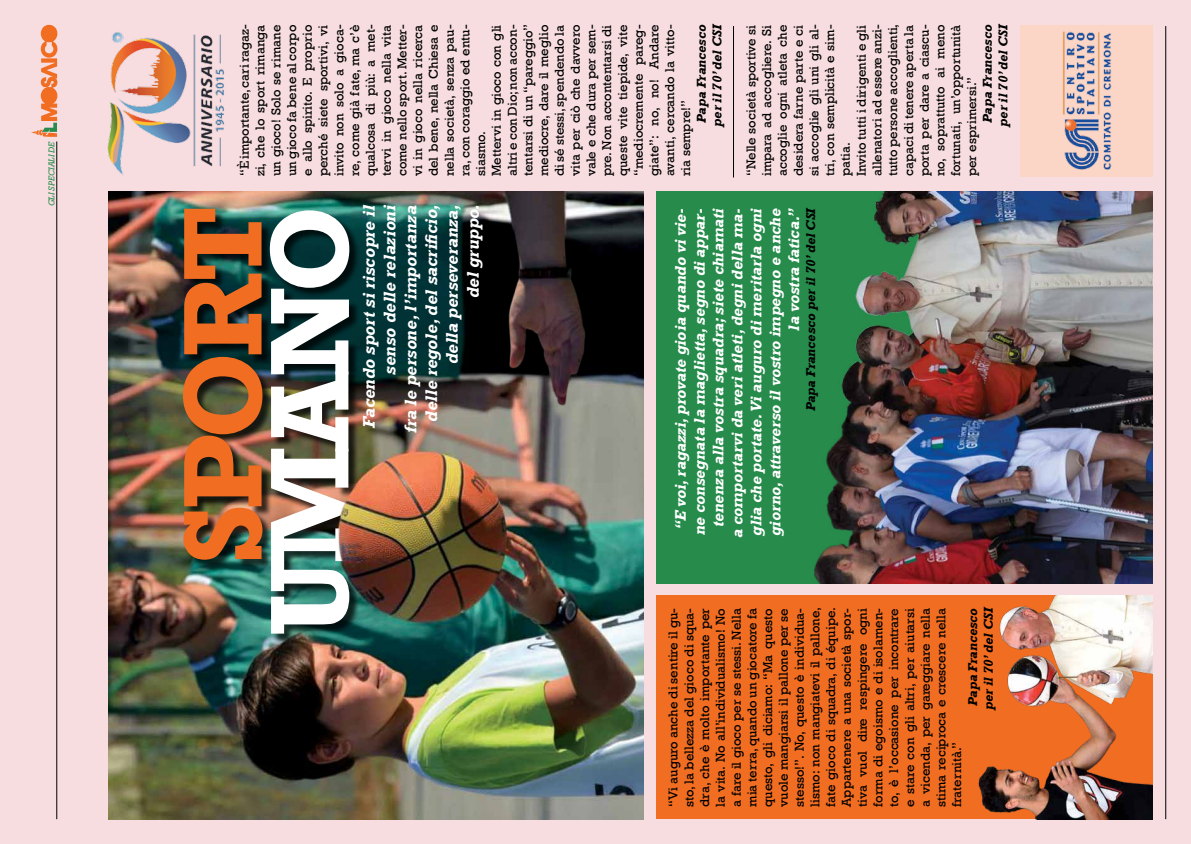
<style>
.page{position:relative;width:1191px;height:844px;background:#fff}
.page>*{position:absolute;margin:0;border:0;box-sizing:border-box;transform-origin:0 0}
.t1{font:700 113.84px "Rockwell";color:#f16d21}
.t2{font:700 113.84px "Rockwell";letter-spacing:-.05em;color:#fff}
.t3{font:italic 700 17.32px/20.7px "Rockwell";color:#fff;text-align:right}
.t4{font:italic 700 15.75px/18.9px "Rockwell";color:#fff;text-align:right}
.t5{font:13.12px/15.8px "Rockwell";color:#000}
.t6{font:italic 700 13.12px/15.8px "Rockwell";color:#000}
.t7{font:italic 8.75px "Rockwell";color:#268b4b}
</style>
<div class="page">
<div style="left:0;top:0;width:1191px;height:843px;background:#f7dde0"></div>
<hr style="left:1165px;top:26px;width:1px;height:793px;background:#000">
<hr style="left:56px;top:141px;width:1px;height:678px;background:#000">
<svg style="left:31px;top:25px;width:26px;height:112px"></svg>
<img style="left:109px;top:191px;width:535px;height:628px">
<div style="left:184px;top:210px;width:89px;height:360px;background:#000;opacity:.75"></div>
<div style="left:271px;top:212px;width:89px;height:432px;background:#000;opacity:.75"></div>
<hr style="left:733px;top:26px;width:1px;height:151px;background:#000">
<img style="left:107px;top:32px;width:117px;height:143px">
<div style="left:656px;top:595px;width:496px;height:224px;background:#f16d21"></div>
<div style="left:1020px;top:25px;width:132px;height:151px;background:#fbd6c6"></div>
<img style="left:1063px;top:31px;width:48px;height:139px">
<img style="left:978px;top:595px;width:174px;height:224px">
<div style="left:656px;top:191px;width:496px;height:392px;background:#268b4b"></div>
<img style="left:814px;top:191px;width:338px;height:392px">
<p class="t7" style="left:46px;top:206px;width:67px;rotate:-90deg">glispecialide</p>
<p class="t5" style="left:743px;top:176px;width:154px;rotate:-90deg">“Nelle società sportive si impara ad accogliere. Si accoglie ogni atleta che desidera farne parte e ci si accoglie gli uni gli al&shy;tri, con semplicità e sim&shy;patia.<br>Invito tutti i dirigenti e gli allenatori ad essere anzi&shy;tutto persone accoglienti, capaci di tenere aperta la porta per dare a ciascu&shy;no, soprattutto ai meno fortunati, un’opportunità per esprimersi.”</p>
<p class="t6" style="left:979px;top:126px;width:104px;rotate:-90deg">Papa Francesco per il 70’ del CSI</p>
<p class="t4" style="left:671px;top:538px;width:331px;rotate:-90deg">“E voi, ragazzi, provate gioia quando vi vie&shy;ne consegnata la maglietta, segno di appar&shy;tenenza alla vostra squadra; siete chiamati a comportarvi da veri atleti, degni della ma&shy;glia che portate. Vi auguro di meritarla ogni giorno, attraverso il vostro impegno e anche la vostra fatica.”</p>
<p class="t6" style="left:803px;top:411px;width:206px;rotate:-90deg">Papa Francesco per il 70’ del CSI</p>
<p class="t5" style="left:237px;top:176px;width:154px;rotate:-90deg">“è importante, cari ragaz&shy;zi, che lo sport rimanga un gioco! Solo se rimane un gioco fa bene al corpo e allo spirito. E proprio perché siete sportivi, vi invito non solo a gioca&shy;re, come già fate, ma c’è qualcosa di più: a met&shy;tervi in gioco nella vita come nello sport. Metter&shy;vi in gioco nella ricerca del bene, nella Chiesa e nella società, senza pau&shy;ra, con coraggio ed entu&shy;siasmo.<br>Mettervi in gioco con gli altri e con Dio; non accon&shy;tentarsi di un “pareggio” mediocre, dare il meglio di sé stessi, spendendo la vita per ciò che davvero vale e che dura per sem&shy;pre. Non accontentarsi di queste vite tiepide, vite “mediocremente pareg&shy;giate”: no, no! Andare avanti, cercando la vitto&shy;ria sempre!”</p>
<p class="t6" style="left:694px;top:126px;width:104px;rotate:-90deg">Papa Francesco per il 70’ del CSI</p>
<h1 class="t1" style="left:154px;top:564px;width:360px;rotate:-90deg">SPORT</h1>
<h1 class="t2" style="left:241px;top:635px;width:432px;rotate:-90deg">UMANO</h1>
<h2 class="t3" style="left:359px;top:432px;width:230px;rotate:-90deg">Facendo sport si riscopre il senso delle relazioni<br>fra le persone, l’importanza delle regole, del sacrificio, della perseveranza,<br>del gruppo.</h2>
<p class="t5" style="left:665px;top:806px;width:201px;text-align:justify;rotate:-90deg">“Vi auguro anche di sentire il gu&shy;sto, la bellezza del gioco di squa&shy;dra, che è molto importante per la vita. No all’individualismo! No a fare il gioco per se stessi. Nella mia terra, quando un giocatore fa questo, gli diciamo: “Ma questo vuole mangiarsi il pallone per se stesso!”. No, questo è individua&shy;lismo: non mangiatevi il pallone, fate gioco di squadra, di équipe.<br>Appartenere a una società spor&shy;tiva vuol dire respingere ogni forma di egoismo e di isolamen&shy;to, è l’occasione per incontrare e stare con gli altri, per aiutarsi a vicenda, per gareggiare nella stima reciproca e crescere nella fraternità.”</p>
<p class="t6" style="left:965px;top:709px;width:104px;rotate:-90deg">Papa Francesco per il 70’ del CSI</p>
</div>
